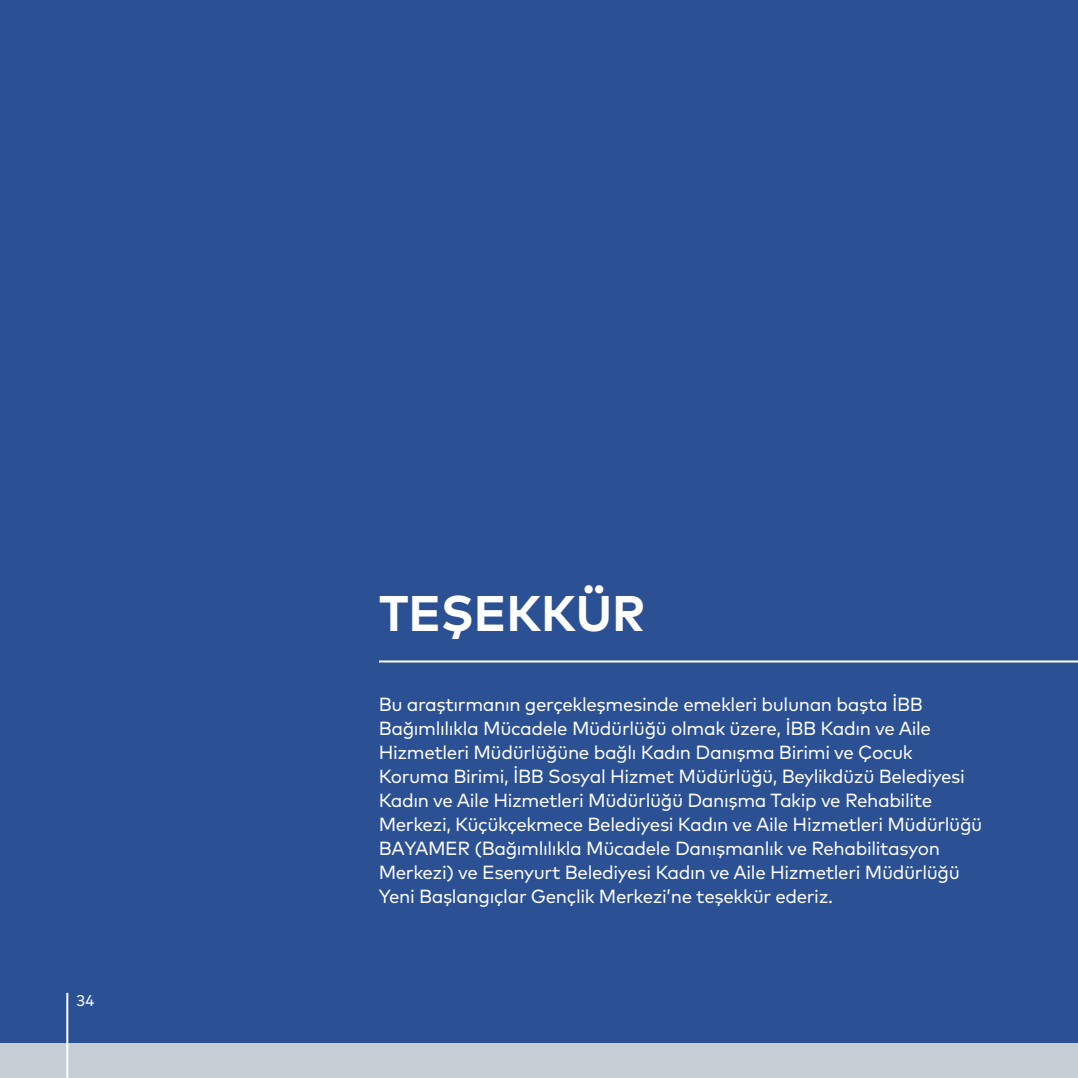
<style>
.page{position:relative;width:1078px;height:1078px;background:#fff}
.page>*{position:absolute;margin:0;border:0;box-sizing:border-box;transform-origin:0 0}
.t1{font:700 50px "Mark Pro";color:#fff}
.t2{font:19px/24px "Mark Pro";letter-spacing:-.02em;color:#fff}
.t3{font:15.6px "Mark Pro";color:#fff}
</style>
<div class="page">
<div style="left:0;top:0;width:1077px;height:1077px;background:#2b5194"></div>
<hr style="left:379px;top:660px;width:698px;height:2px;background:#fff">
<div style="left:0;top:1043px;width:1077px;height:34px;background:#c4ced4"></div>
<hr style="left:66px;top:992px;width:2px;height:85px;background:#fff">
<p class="t3" style="left:77px;top:988px;width:19px">34</p>
<h1 class="t1" style="left:379px;top:575px;width:268px">TEŞEKKÜR</h1>
<p class="t2" style="left:378px;top:690px;width:605px">Bu araştırmanın gerçekleşmesinde emekleri bulunan başta İBB Bağımlılıkla Mücadele Müdürlüğü olmak üzere, İBB Kadın ve Aile Hizmetleri Müdürlüğüne bağlı Kadın Danışma Birimi ve Çocuk Koruma Birimi, İBB Sosyal Hizmet Müdürlüğü, Beylikdüzü Belediyesi Kadın ve Aile Hizmetleri Müdürlüğü Danışma Takip ve Rehabilite Merkezi, Küçükçekmece Belediyesi Kadın ve Aile Hizmetleri Müdürlüğü BAYAMER (Bağımlılıkla Mücadele Danışmanlık ve Rehabilitasyon Merkezi) ve Esenyurt Belediyesi Kadın ve Aile Hizmetleri Müdürlüğü Yeni Başlangıçlar Gençlik Merkezi’ne teşekkür ederiz.</p>
</div>
